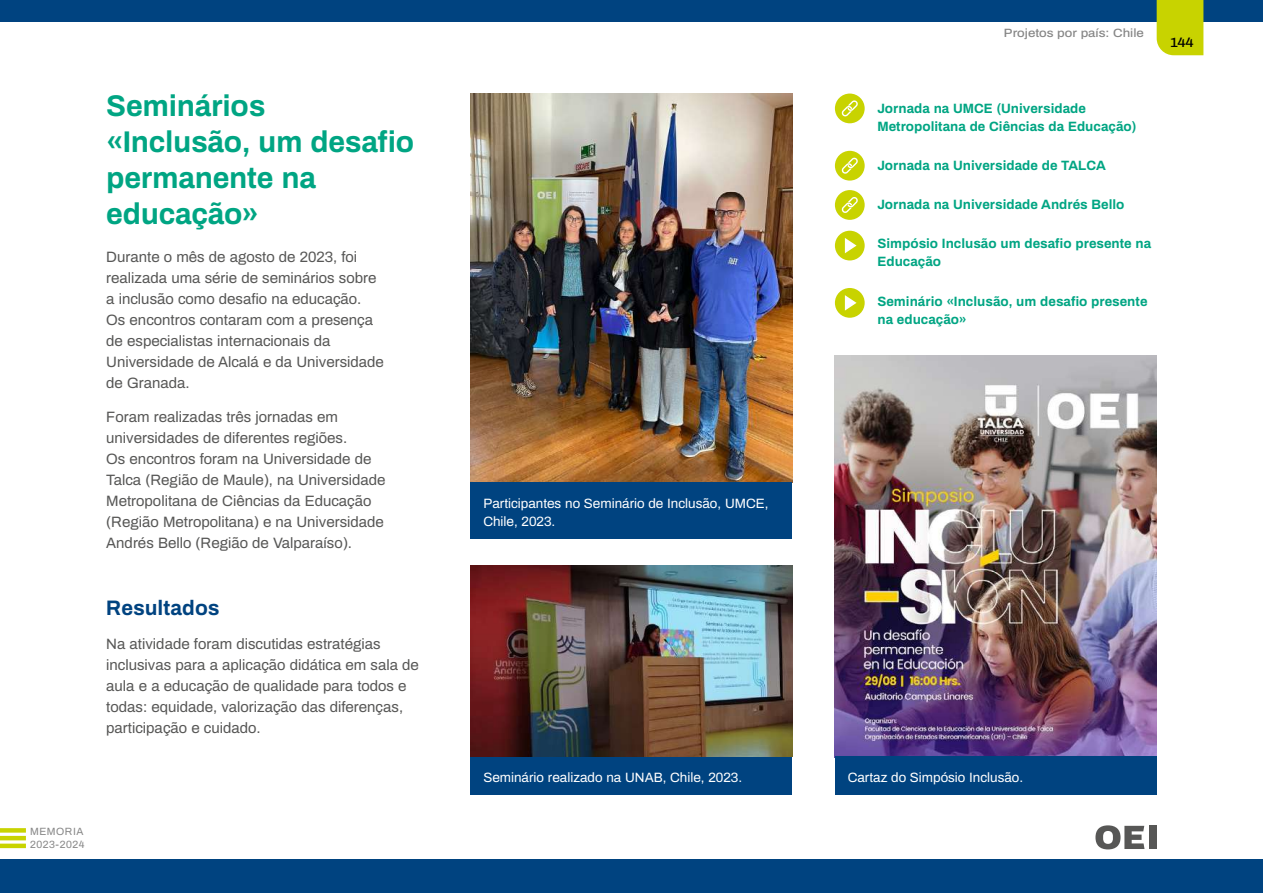
<style>
.page{position:relative;width:1263px;height:893px;background:#fff}
.page>*{position:absolute;margin:0;border:0;box-sizing:border-box;transform-origin:0 0}
.t1{font:700 30px/36px "Archivo";letter-spacing:-.01em;color:#00a583}
.t2{font:700 21px "Archivo";color:#004380}
.t3{font:15px/21px "Archivo";color:#575756}
.t4{font:700 13.5px/18px "Archivo";color:#00a583}
.t5{font:13.5px/18px "Archivo";color:#fff}
.t6{font:13.5px "Trebuchet MS";color:#fff}
.t7{font:500 13.5px "Archivo";color:#000;scale:1.1 1}
.t8{font:500 12px "Archivo";color:#878787;scale:1.1 1}
.t9{font:10.5px/12.6px "Archivo";letter-spacing:.05em;color:#878787}
</style>
<div class="page">
<div style="left:0;top:0;width:1263px;height:21px;background:#004380"></div>
<div style="left:0;top:859px;width:1263px;height:34px;background:#004380"></div>
<div style="left:1157px;top:0;width:46px;height:55px;background:#c8d300"></div>
<svg style="left:1095px;top:825px;width:49px;height:24px"></svg>
<div style="left:1149px;top:826px;width:8px;height:23px;background:#575756"></div>
<hr style="left:0;top:844px;width:26px;height:4px;background:#c8d300">
<hr style="left:0;top:836px;width:26px;height:4px;background:#c8d300">
<div style="left:0;top:828px;width:26px;height:5px;background:#c8d300"></div>
<img style="left:835px;top:355px;width:322px;height:402px">
<img style="left:471px;top:94px;width:321px;height:388px">
<div style="left:471px;top:482px;width:321px;height:57px;background:#004380"></div>
<div style="left:835px;top:757px;width:322px;height:38px;background:#004380"></div>
<div style="left:471px;top:757px;width:321px;height:38px;background:#004380"></div>
<img style="left:471px;top:566px;width:321px;height:191px">
<div style="left:835px;top:94px;width:30px;height:29px;background:#c8d300;border-radius:50%"></div>
<svg style="left:842px;top:100px;width:16px;height:16px"></svg>
<div style="left:835px;top:151px;width:30px;height:30px;background:#c8d300;border-radius:50%"></div>
<svg style="left:842px;top:158px;width:16px;height:16px"></svg>
<div style="left:835px;top:190px;width:30px;height:30px;background:#c8d300;border-radius:50%"></div>
<svg style="left:842px;top:197px;width:16px;height:16px"></svg>
<div style="left:835px;top:231px;width:30px;height:29px;background:#c8d300;border-radius:50%"></div>
<svg style="left:845px;top:238px;width:11px;height:15px"></svg>
<div style="left:835px;top:288px;width:30px;height:30px;background:#c8d300;border-radius:50%"></div>
<svg style="left:845px;top:295px;width:11px;height:16px"></svg>
<h1 class="t1" style="left:106px;top:86px;width:309px">Seminários «Inclusão, um desafio permanente na educação»</h1>
<p class="t3" style="left:106px;top:245px;width:279px">Durante o mês de agosto de 2023, foi realizada uma série de seminários sobre a inclusão como desafio na educação.<br>Os encontros contaram com a presença de especialistas internacionais da Universidade de Alcalá e da Universidade de Granada.</p>
<p class="t3" style="left:106px;top:405px;width:281px">Foram realizadas três jornadas em universidades de diferentes regiões.<br>Os encontros foram na Universidade de Talca (Região de Maule), na Universidade Metropolitana de Ciências da Educação (Região Metropolitana) e na Universidade Andrés Bello (Região de Valparaíso).</p>
<h2 class="t2" style="left:106px;top:593px;width:115px">Resultados</h2>
<p class="t3" style="left:106px;top:632px;width:314px">Na atividade foram discutidas estratégias inclusivas para a aplicação didática em sala de aula e a educação de qualidade para todos e todas: equidade, valorização das diferenças, participação e cuidado.</p>
<p class="t9" style="left:30px;top:825px;width:56px">MEMORIA<br>2023-2024</p>
<p class="t6" style="left:492px;top:488px;width:74px">Chile, 2023.</p>
<p class="t5" style="left:483px;top:493px;width:287px">Participantes no Seminário de Inclusão, UMCE,<br>Chile, 2023.</p>
<p class="t8" style="left:1004px;top:24px;width:129px">Projetos por país: Chile</p>
<p class="t7" style="left:1170px;top:32px;width:23px">144</p>
<p class="t4" style="left:877px;top:98px;width:260px">Jornada na UMCE (Universidade<br>Metropolitana de Ciências da Educação)</p>
<p class="t4" style="left:877px;top:156px;width:230px">Jornada na Universidade de TALCA</p>
<p class="t4" style="left:877px;top:195px;width:249px">Jornada na Universidade Andrés Bello</p>
<p class="t4" style="left:877px;top:234px;width:275px">Simpósio Inclusão um desafio presente na<br>Educação</p>
<p class="t4" style="left:877px;top:292px;width:272px">Seminário «Inclusão, um desafio presente na educação»</p>
<p class="t5" style="left:483px;top:768px;width:260px">Seminário realizado na UNAB, Chile, 2023.</p>
<p class="t5" style="left:848px;top:768px;width:177px">Cartaz do Simpósio Inclusão.</p>
</div>
